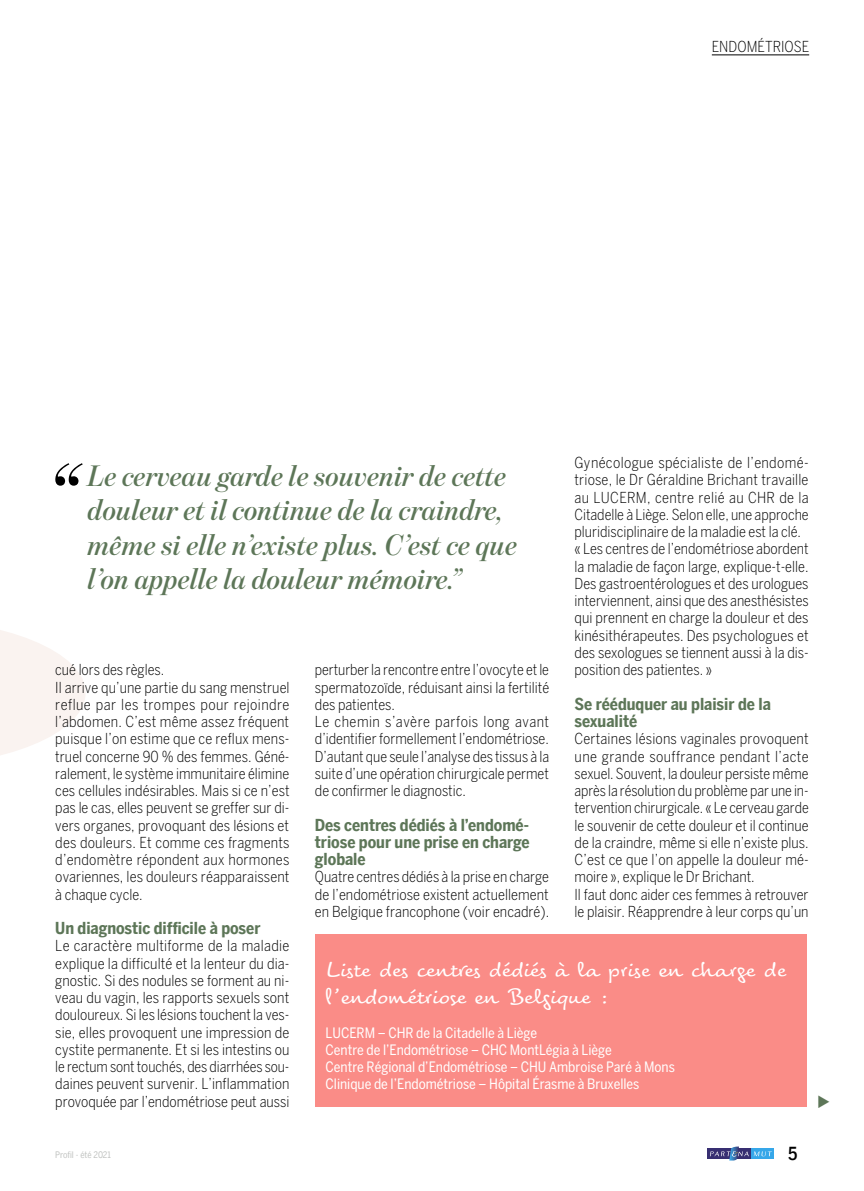
<style>
.page{position:relative;width:864px;height:1191px;background:#fff}
.page>*{position:absolute;margin:0;border:0;box-sizing:border-box;transform-origin:0 0}
.t1{font:italic 600 30px/34.5px "Benton Mod Disp";color:#5d7658}
.t2{font:21px/27px "Tornac";color:#fff}
.t3{font:500 18px "Benton Sans Cond";color:#000}
.t4{font:700 16.5px/17.2px "Benton Sans Cond";color:#5d7658}
.t5{font:300 condensed 15px/17.2px "Benton Sans";color:#000}
.t6{font:condensed 14.25px/17.2px "Benton Sans";color:#fff}
.t7{font:9px "Benton Sans Cond";letter-spacing:-.01em;color:#c1c3c1}
</style>
<div class="page">
<div style="left:707px;top:1148px;width:43px;height:10px;background:#382f72"></div>
<div style="left:751px;top:1148px;width:22px;height:10px;background:#36a7e9"></div>
<svg style="left:709px;top:1146px;width:62px;height:14px"></svg>
<hr style="left:711px;top:55px;width:97px;height:1px;background:#000">
<svg style="left:0;top:630px;width:85px;height:125px"></svg>
<svg style="left:55px;top:463px;width:28px;height:23px"></svg>
<div style="left:315px;top:934px;width:491px;height:172px;background:#fa8c87"></div>
<p class="t5" style="left:711px;top:38px;width:99px">ENDOMÉTRIOSE</p>
<p class="t5" style="left:574px;top:454px;width:236px">Gynécologue spécialiste de l’endomé&shy;triose, le Dr Géraldine Brichant travaille au LUCERM, centre relié au CHR de la Citadelle à Liège. Selon elle, une approche pluridisciplinaire de la maladie est la clé. « Les centres de l’endométriose abordent la maladie de façon large, explique-t-elle.<br>Des gastroentérologues et des urologues interviennent, ainsi que des anesthésistes qui prennent en charge la douleur et des kinésithérapeutes. Des psychologues et des sexologues se tiennent aussi à la dis&shy;position des patientes. »</p>
<p class="t4" style="left:574px;top:695px;width:198px">Se rééduquer au plaisir de la sexualité</p>
<p class="t5" style="left:574px;top:730px;width:236px">Certaines lésions vaginales provoquent une grande souffrance pendant l’acte sexuel. Souvent, la douleur persiste même après la résolution du problème par une in&shy;tervention chirurgicale. « Le cerveau garde le souvenir de cette douleur et il continue de la craindre, même si elle n’existe plus.<br>C’est ce que l’on appelle la douleur mé&shy;moire », explique le Dr Brichant.<br>Il faut donc aider ces femmes à retrouver le plaisir. Réapprendre à leur corps qu’un</p>
<h1 class="t1" style="left:88px;top:458px;width:431px">Le cerveau garde le souvenir de cette douleur et il continue de la craindre, même si elle n’existe plus. C’est ce que l’on appelle la douleur mémoire.”</h1>
<p class="t5" style="left:55px;top:661px;width:236px">cué lors des règles.<br>Il arrive qu’une partie du sang menstruel reflue par les trompes pour rejoindre l’abdomen. C’est même assez fréquent puisque l’on estime que ce reflux mens&shy;truel concerne 90 % des femmes. Géné&shy;ralement, le système immunitaire élimine ces cellules indésirables. Mais si ce n’est pas le cas, elles peuvent se greffer sur di&shy;vers organes, provoquant des lésions et des douleurs. Et comme ces fragments d’endomètre répondent aux hormones ovariennes, les douleurs réapparaissent à chaque cycle.</p>
<p class="t4" style="left:55px;top:919px;width:206px">Un diagnostic difficile à poser</p>
<p class="t5" style="left:55px;top:937px;width:236px;text-align:justify">Le caractère multiforme de la maladie explique la difficulté et la lenteur du dia&shy;gnostic. Si des nodules se forment au ni&shy;veau du vagin, les rapports sexuels sont douloureux. Si les lésions touchent la ves&shy;sie, elles provoquent une impression de cystite permanente. Et si les intestins ou le rectum sont touchés, des diarrhées sou&shy;daines peuvent survenir. L’inflammation provoquée par l’endométriose peut aussi</p>
<p class="t5" style="left:315px;top:661px;width:236px">perturber la rencontre entre l’ovocyte et le spermatozoïde, réduisant ainsi la fertilité des patientes.<br>Le chemin s’avère parfois long avant d’identifier formellement l’endométriose.<br>D’autant que seule l’analyse des tissus à la suite d’une opération chirurgicale permet de confirmer le diagnostic.</p>
<p class="t4" style="left:315px;top:816px;width:216px;text-align:justify">Des centres dédiés à l’endomé&shy;triose pour une prise en charge globale</p>
<p class="t5" style="left:315px;top:868px;width:236px;text-align:justify">Quatre centres dédiés à la prise en charge de l’endométriose existent actuellement en Belgique francophone (voir encadré).</p>
<h2 class="t2" style="left:325px;top:957px;width:462px">Liste des centres dédiés à la prise en charge de l’endométriose en Belgique :</h2>
<p class="t6" style="left:325px;top:1023px;width:351px">LUCERM – CHR de la Citadelle à Liège<br>Centre de l’Endométriose – CHC MontLégia à Liège<br>Centre Régional d’Endométriose – CHU Ambroise Paré à Mons Clinique de l’Endométriose – Hôpital Érasme à Bruxelles</p>
<p class="t7" style="left:55px;top:1149px;width:57px">Profil - été 2021</p>
<p class="t3" style="left:787px;top:1143px;width:11px">5</p>
</div>
